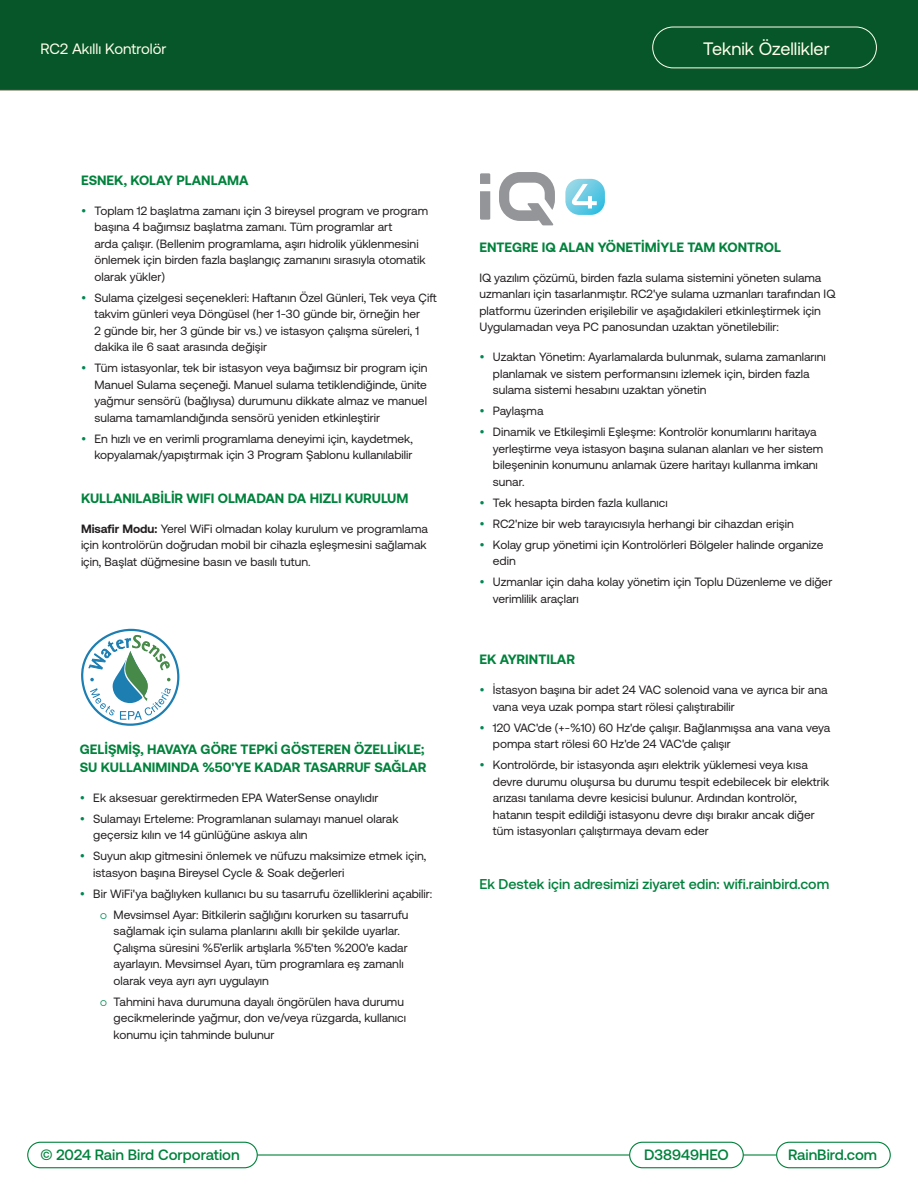
<style>
.page{position:relative;width:918px;height:1188px;background:#fff}
.page>*{position:absolute;margin:0;border:0;box-sizing:border-box;transform-origin:0 0}
.t1{font:18px "Aeonik";color:#ffffeb}
.t2{font:500 15px "Aeonik";color:#00823c}
.t3{font:15px "Aeonik";color:#ffffeb}
.CALLOUT{font:500 14.25px "Aeonik";color:#00823c}
.SUBHEAD{font:700 13.5px/18px "Aeonik";color:#00823c}
.Body{font:12px/16.5px "Aeonik";color:#231f20}
.s1{font-weight:700}
.s2{font-size:11.7px;color:#008751}
</style>
<div class="page">
<div style="left:0;top:0;width:918px;height:90px;background:#065629"></div>
<hr style="left:0;top:90px;width:918px;height:1px;background:#a5a596">
<div style="left:27px;top:1142px;width:231px;height:26px;border:1px solid #00823c;border-radius:13px"></div>
<div style="left:776px;top:1142px;width:115px;height:26px;border:1px solid #00823c;border-radius:13px"></div>
<hr style="left:257px;top:1154px;width:372px;height:2px;background:#00823c">
<hr style="left:743px;top:1154px;width:33px;height:2px;background:#00823c">
<div style="left:653px;top:27px;width:224px;height:41px;border:1px solid #ffffeb;border-radius:20px"></div>
<div style="left:629px;top:1142px;width:115px;height:26px;border:1px solid #00823c;border-radius:13px"></div>
<svg style="left:81px;top:628px;width:99px;height:98px"></svg>
<svg style="left:499px;top:172px;width:56px;height:53px"></svg>
<svg style="left:480px;top:191px;width:10px;height:29px"></svg>
<svg style="left:480px;top:173px;width:10px;height:11px"></svg>
<svg style="left:565px;top:179px;width:40px;height:36px"></svg>
<p class="t3" style="left:40px;top:41px;width:127px">RC2 Akıllı Kontrolör</p>
<h1 class="t1" style="left:703px;top:39px;width:128px">Teknik Özellikler</h1>
<p class="SUBHEAD" style="left:81px;top:171px;width:169px">ESNEK, KOLAY PLANLAMA</p>
<p class="Body" style="left:94px;top:202px;width:335px">Toplam 12 başlatma zamanı için 3 bireysel program ve program başına 4 bağımsız başlatma zamanı. Tüm programlar art<br>arda çalışır. (Bellenim programlama, aşırı hidrolik yüklenmesini önlemek için birden fazla başlangıç zamanını sırasıyla otomatik olarak yükler)</p>
<p class="Body" style="left:94px;top:289px;width:344px">Sulama çizelgesi seçenekleri: Haftanın Özel Günleri, Tek veya Çift takvim günleri veya Döngüsel (her 1-30 günde bir, örneğin her<br>2 günde bir, her 3 günde bir vs.) ve istasyon çalışma süreleri, 1 dakika ile 6 saat arasında değişir</p>
<p class="Body" style="left:94px;top:360px;width:334px;text-align:justify">Tüm istasyonlar, tek bir istasyon veya bağımsız bir program için Manuel Sulama seçeneği. Manuel sulama tetiklendiğinde, ünite yağmur sensörü (bağlıysa) durumunu dikkate almaz ve manuel sulama tamamlandığında sensörü yeniden etkinleştirir</p>
<p class="Body" style="left:94px;top:430px;width:320px">En hızlı ve en verimli programlama deneyimi için, kaydetmek, kopyalamak/yapıştırmak için 3 Program Şablonu kullanılabilir</p>
<p class="SUBHEAD" style="left:81px;top:489px;width:329px">KULLANILABİLİR WIFI OLMADAN DA HIZLI KURULUM</p>
<p class="Body" style="left:81px;top:520px;width:348px;text-align:justify"><span class="s1">Misafir Modu:</span> Yerel WiFi olmadan kolay kurulum ve programlama için kontrolörün doğrudan mobil bir cihazla eşleşmesini sağlamak için, Başlat düğmesine basın ve basılı tutun.</p>
<p class="SUBHEAD" style="left:80px;top:740px;width:348px">GELIŞMIŞ, HAVAYA GÖRE TEPKI GÖSTEREN ÖZELLIKLE;<br>SU KULLANIMINDA %50'YE KADAR TASARRUF SAĞLAR</p>
<p class="Body" style="left:93px;top:789px;width:287px">Ek aksesuar gerektirmeden EPA WaterSense onaylıdır</p>
<p class="Body" style="left:93px;top:810px;width:307px">Sulamayı Erteleme: Programlanan sulamayı manuel olarak geçersiz kılın ve 14 günlüğüne askıya alın</p>
<p class="Body" style="left:93px;top:848px;width:334px">Suyun akıp gitmesini önlemek ve nüfuzu maksimize etmek için, istasyon başına Bireysel Cycle &amp; Soak değerleri</p>
<p class="Body" style="left:93px;top:885px;width:341px">Bir WiFi'ya bağlıyken kullanıcı bu su tasarrufu özelliklerini açabilir:</p>
<p class="Body" style="left:114px;top:906px;width:296px;text-indent:-14px"><span class="s2">⚪</span> Mevsimsel Ayar: Bitkilerin sağlığını korurken su tasarrufu sağlamak için sulama planlarını akıllı bir şekilde uyarlar.<br>Çalışma süresini %5’erlik artışlarla %5'ten %200'e kadar ayarlayın. Mevsimsel Ayarı, tüm programlara eş zamanlı olarak veya ayrı ayrı uygulayın</p>
<p class="Body" style="left:114px;top:993px;width:294px;text-indent:-14px"><span class="s2">⚪</span> Tahmini hava durumuna dayalı öngörülen hava durumu gecikmelerinde yağmur, don ve/veya rüzgarda, kullanıcı konumu için tahminde bulunur</p>
<p class="SUBHEAD" style="left:479px;top:238px;width:303px">ENTEGRE IQ ALAN YÖNETİMİYLE TAM KONTROL</p>
<p class="Body" style="left:479px;top:269px;width:357px">IQ yazılım çözümü, birden fazla sulama sistemini yöneten sulama uzmanları için tasarlanmıştır. RC2'ye sulama uzmanları tarafından IQ platformu üzerinden erişilebilir ve aşağıdakileri etkinleştirmek için Uygulamadan veya PC panosundan uzaktan yönetilebilir:</p>
<p class="Body" style="left:493px;top:349px;width:334px">Uzaktan Yönetim: Ayarlamalarda bulunmak, sulama zamanlarını planlamak ve sistem performansını izlemek için, birden fazla sulama sistemi hesabını uzaktan yönetin</p>
<p class="Body" style="left:493px;top:403px;width:52px">Paylaşma</p>
<p class="Body" style="left:493px;top:424px;width:332px">Dinamik ve Etkileşimli Eşleşme: Kontrolör konumlarını haritaya yerleştirme veya istasyon başına sulanan alanları ve her sistem bileşeninin konumunu anlamak üzere haritayı kullanma imkanı sunar.</p>
<p class="Body" style="left:493px;top:494px;width:176px">Tek hesapta birden fazla kullanıcı</p>
<p class="Body" style="left:493px;top:515px;width:302px">RC2'nize bir web tarayıcısıyla herhangi bir cihazdan erişin</p>
<p class="Body" style="left:493px;top:536px;width:332px">Kolay grup yönetimi için Kontrolörleri Bölgeler halinde organize edin</p>
<p class="Body" style="left:493px;top:574px;width:341px">Uzmanlar için daha kolay yönetim için Toplu Düzenleme ve diğer verimlilik araçları</p>
<p class="SUBHEAD" style="left:479px;top:650px;width:97px">EK AYRINTILAR</p>
<p class="Body" style="left:493px;top:682px;width:336px">İstasyon başına bir adet 24 VAC solenoid vana ve ayrıca bir ana vana veya uzak pompa start rölesi çalıştırabilir</p>
<p class="Body" style="left:493px;top:719px;width:339px">120 VAC'de (+-%10) 60 Hz'de çalışır. Bağlanmışsa ana vana veya pompa start rölesi 60 Hz'de 24 VAC'de çalışır</p>
<p class="Body" style="left:493px;top:757px;width:338px">Kontrolörde, bir istasyonda aşırı elektrik yüklemesi veya kısa devre durumu oluşursa bu durumu tespit edebilecek bir elektrik arızası tanılama devre kesicisi bulunur. Ardından kontrolör, hatanın tespit edildiği istasyonu devre dışı bırakır ancak diğer tüm istasyonları çalıştırmaya devam eder</p>
<p class="CALLOUT" style="left:479px;top:876px;width:351px">Ek Destek için adresimizi ziyaret edin: wifi.rainbird.com</p>
<p class="t2" style="left:40px;top:1146px;width:201px">© 2024 Rain Bird Corporation</p>
<p class="t2" style="left:788px;top:1146px;width:90px">RainBird.com</p>
<p class="t2" style="left:644px;top:1146px;width:86px">D38949HEO</p>
</div>
